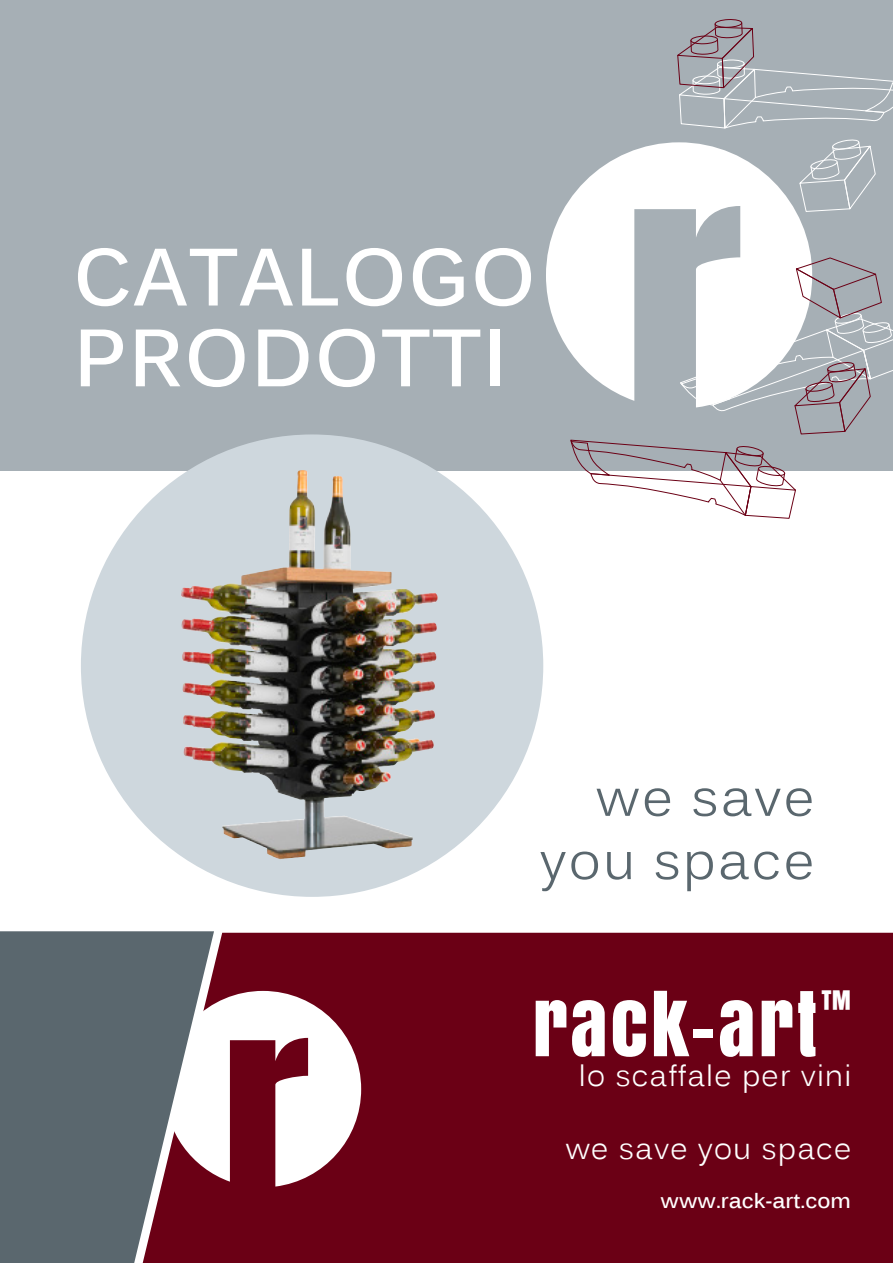
<style>
.page{position:relative;width:893px;height:1263px;background:#fff}
.page>*{position:absolute;margin:0;border:0;box-sizing:border-box;transform-origin:0 0}
.t1{font:700 79.95px "Kalinga";letter-spacing:.02em;color:#fff}
.t2{font:75.75px "Anton";letter-spacing:.04em;color:#fff}
.t3{font:52.65px "Kalinga";letter-spacing:.04em;color:#5a676e}
.t4{font:33px "Anton";color:#fff}
.t5{font:29.4px "Kalinga";letter-spacing:.04em;color:#fff}
.t6{font:700 21px "Kalinga";color:#fff}
</style>
<div class="page">
<div style="left:0;top:0;width:893px;height:470px;background:#a6afb5"></div>
<svg style="left:546px;top:142px;width:265px;height:210px;fill:#fff"></svg>
<div style="left:214px;top:933px;width:679px;height:330px;background:#6b0015"></div>
<img style="left:81px;top:434px;width:462px;height:463px;border-radius:50%">
<svg style="left:214px;top:991px;width:147px;height:195px"></svg>
<svg style="left:0;top:931px;width:214px;height:332px;background:#6b6c73"></svg>
<img style="left:181px;top:471px;width:117px;height:150px">
<div style="left:715px;top:19px;width:27px;height:9px;border:1px solid #6b0015;border-radius:50%"></div>
<svg style="left:676px;top:22px;width:217px;height:190px"></svg>
<svg style="left:570px;top:257px;width:323px;height:262px"></svg>
<p class="t1" style="left:73px;top:225px;width:464px">CATALOGO</p>
<p class="t1" style="left:73px;top:306px;width:435px">PRODOTTI</p>
<p class="t3" style="left:596px;top:763px;width:220px">we save</p>
<p class="t3" style="left:540px;top:827px;width:276px">you space</p>
<p class="t2" style="left:533px;top:967px;width:286px">rack-art</p>
<p class="t4" style="left:821px;top:977px;width:32px">™</p>
<p class="t5" style="left:579px;top:1057px;width:274px">lo scaffale per vini</p>
<p class="t5" style="left:565px;top:1130px;width:288px">we save you space</p>
<p class="t6" style="left:661px;top:1186px;width:192px">www.rack-art.com</p>
</div>
